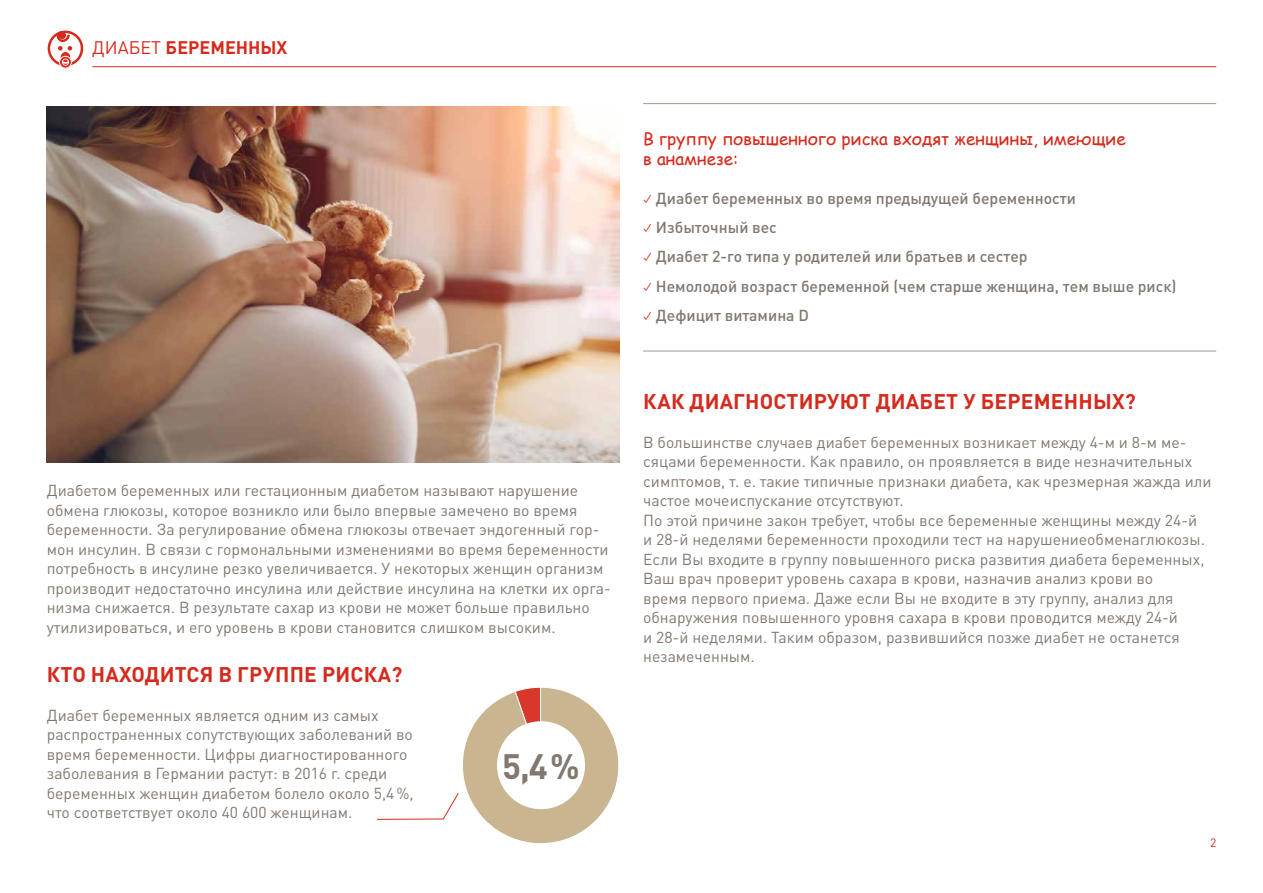
<style>
.page{position:relative;width:1263px;height:893px;background:#fff}
.page>*{position:absolute;margin:0;border:0;box-sizing:border-box;transform-origin:0 0}
.t1{font:700 34.95px "DIN Pro";color:#82786f}
.t2{font:700 21px "DIN Pro";letter-spacing:.01em;color:#d52b1e}
.t3{font:700 18px "DIN Pro";color:#d52b1e}
.t4{font:17.25px/19.5px "Comic Sans MS";color:#d52b1e}
.t5{font:15.75px/19.5px "DIN Pro";color:#82786f}
.t6{font:500 15.75px "DIN Pro";color:#82786f}
.t7{font:12px "DIN Pro";color:#d52b1e}
.s1{font-weight:400}
.s2{font-family:"Apple Gothic";font-weight:400;font-size:15px;color:#d52b1e}
</style>
<div class="page">
<svg style="left:48px;top:30px;width:35px;height:39px"></svg>
<img style="left:47px;top:106px;width:573px;height:357px">
<hr style="left:92px;top:66px;width:1124px;height:1px;background:#d52b1e">
<hr style="left:643px;top:103px;width:573px;height:1px;background:#a19a93">
<hr style="left:643px;top:351px;width:573px;height:1px;background:#a19a93">
<svg style="left:377px;top:687px;width:242px;height:157px"></svg>
<p class="t3" style="left:92px;top:32px;width:197px"><span class="s1">ДИАБЕТ</span> БЕРЕМЕННЫХ</p>
<p class="t5" style="left:47px;top:480px;width:566px">Диабетом беременных или гестационным диабетом называют нарушение обмена глюкозы, которое возникло или было впервые замечено во время беременности. За регулирование обмена глюкозы отвечает эндогенный гор&shy;мон инсулин. В связи с гормональными изменениями во время беременности потребность в инсулине резко увеличивается. У некоторых женщин организм производит недостаточно инсулина или действие инсулина на клетки их орга&shy;низма снижается. В результате сахар из крови не может больше правильно утилизироваться, и его уровень в крови становится слишком высоким.</p>
<h2 class="t2" style="left:47px;top:656px;width:357px">КТО НАХОДИТСЯ В ГРУППЕ РИСКА?</h2>
<p class="t5" style="left:47px;top:704px;width:368px">Диабет беременных является одним из самых распространенных сопутствующих заболеваний во время беременности. Цифры диагностированного заболевания в Германии растут: в 2016 г. среди беременных женщин диабетом болело около 5,4%, что соответствует около 40 600 женщинам.</p>
<h1 class="t1" style="left:502px;top:737px;width:79px">5,4%</h1>
<p class="t4" style="left:643px;top:129px;width:484px">В группу повышенного риска входят женщины, имеющие в анамнезе:--</p>
<p class="t6" style="left:643px;top:185px;width:434px"><span class="s2">✓</span> Диабет беременных во время предыдущей беременности</p>
<p class="t6" style="left:643px;top:215px;width:135px"><span class="s2">✓</span> Избыточный вес</p>
<p class="t6" style="left:643px;top:244px;width:386px"><span class="s2">✓</span> Диабет 2-го типа у родителей или братьев и сестер</p>
<p class="t6" style="left:643px;top:273px;width:535px"><span class="s2">✓</span> Немолодой возраст беременной (чем старше женщина, тем выше риск)</p>
<p class="t6" style="left:643px;top:302px;width:167px"><span class="s2">✓</span> Дефицит витамина D</p>
<h2 class="t2" style="left:643px;top:383px;width:494px">КАК ДИАГНОСТИРУЮТ ДИАБЕТ У БЕРЕМЕННЫХ?</h2>
<p class="t5" style="left:643px;top:431px;width:570px">В большинстве случаев диабет беременных возникает между 4-м и 8-м ме&shy;сяцами беременности. Как правило, он проявляется в виде незначительных симптомов, т. е. такие типичные признаки диабета, как чрезмерная жажда или частое мочеиспускание отсутствуют.<br>По этой причине закон требует, чтобы все беременные женщины между 24-й<br>и 28-й неделями беременности проходили тест на нарушениеобменаглюкозы.<br>Если Вы входите в группу повышенного риска развития диабета беременных, Ваш врач проверит уровень сахара в крови, назначив анализ крови во<br>время первого приема. Даже если Вы не входите в эту группу, анализ для обнаружения повышенного уровня сахара в крови проводится между 24-й<br>и 28-й неделями. Таким образом, развившийся позже диабет не останется незамеченным.</p>
<p class="t7" style="left:1210px;top:835px;width:8px">2</p>
</div>
